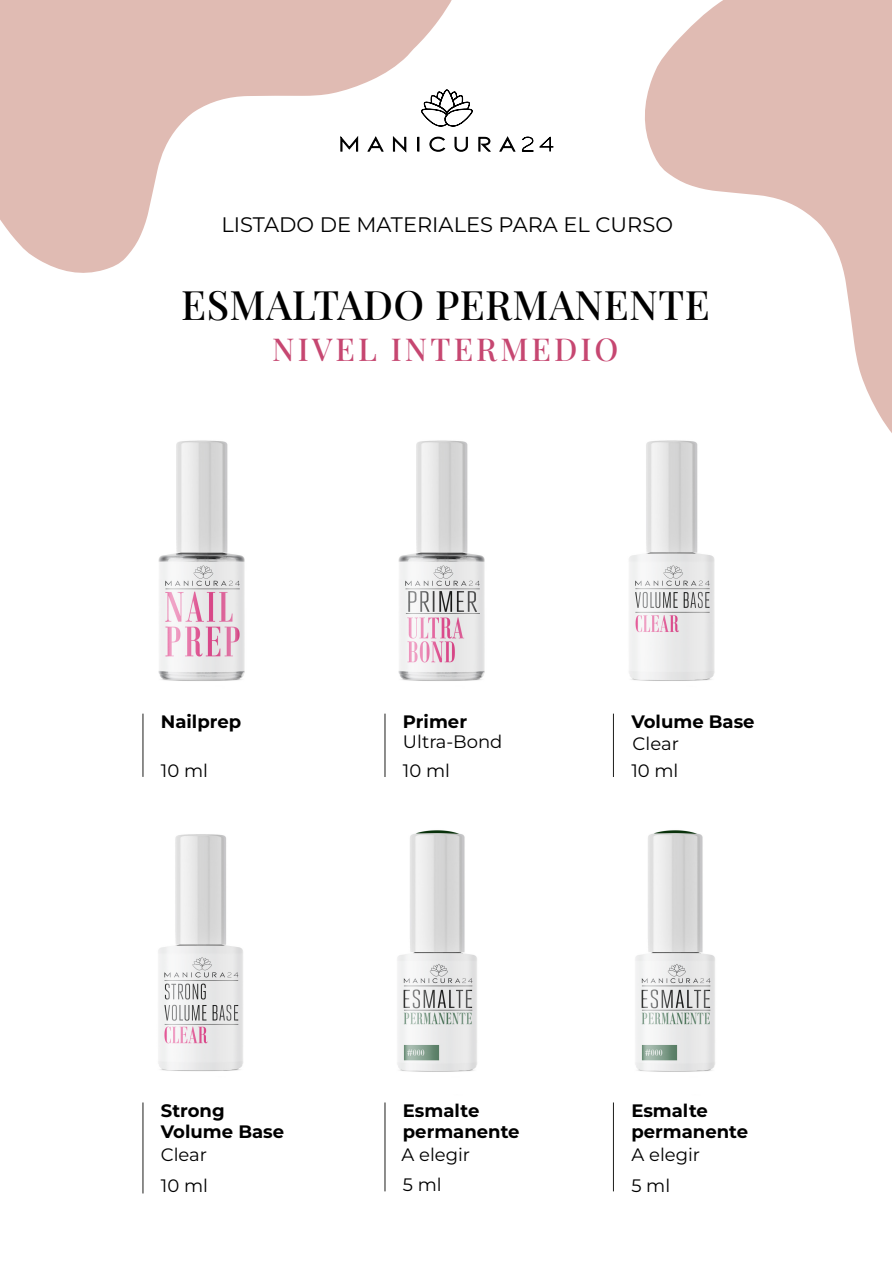
<style>
.page{position:relative;width:892px;height:1263px;background:#fff}
.page>*{position:absolute;margin:0;border:0;box-sizing:border-box;transform-origin:0 0}
.t1{font:40.5px "Playfair Display";letter-spacing:.01em;color:#000}
.t2{font:31.5px "Playfair Display";letter-spacing:.1em;color:#c64771}
.t3{font:21px "Montserrat";color:#000}
.t4{font:700 18px/21px "Montserrat";color:#000}
.t5{font:18px/28.5px "Montserrat";color:#000}
</style>
<div class="page">
<img style="left:612px;top:830px;width:103px;height:276px">
<img style="left:385px;top:830px;width:92px;height:276px">
<img style="left:158px;top:440px;width:87px;height:241px">
<img style="left:398px;top:440px;width:87px;height:241px">
<img style="left:629px;top:505px;width:86px;height:176px">
<hr style="left:142px;top:714px;width:1px;height:63px;background:#1d1d1b">
<hr style="left:384px;top:714px;width:1px;height:63px;background:#1d1d1b">
<hr style="left:613px;top:714px;width:1px;height:63px;background:#1d1d1b">
<hr style="left:142px;top:1102px;width:1px;height:91px;background:#1d1d1b">
<hr style="left:384px;top:1102px;width:1px;height:89px;background:#1d1d1b">
<hr style="left:613px;top:1102px;width:1px;height:89px;background:#1d1d1b">
<svg style="left:478px;top:137px;width:12px;height:14px"></svg>
<svg style="left:499px;top:137px;width:16px;height:14px"></svg>
<svg style="left:521px;top:136px;width:32px;height:16px"></svg>
<svg style="left:470px;top:108px;width:3px;height:8px"></svg>
<svg style="left:0;top:1px;width:470px;height:272px;fill:#e0bbb3"></svg>
<svg style="left:645px;top:0;width:246px;height:505px"></svg>
<img style="left:158px;top:834px;width:85px;height:237px">
<p class="t3" style="left:221px;top:211px;width:453px">LISTADO DE MATERIALES PARA EL CURSO</p>
<h1 class="t1" style="left:181px;top:273px;width:530px">ESMALTADO PERMANENTE</h1>
<h2 class="t2" style="left:272px;top:325px;width:347px">NIVEL INTERMEDIO</h2>
<p class="t4" style="left:161px;top:710px;width:82px">Nailprep</p>
<p class="t5" style="left:161px;top:756px;width:49px">10 ml</p>
<p class="t4" style="left:403px;top:710px;width:66px">Primer</p>
<p class="t5" style="left:403px;top:727px;width:101px">Ultra-Bond<br>10 ml</p>
<p class="t4" style="left:631px;top:710px;width:125px">Volume Base</p>
<p class="t5" style="left:631px;top:729px;width:49px;line-height:27.8px">Clear<br>10 ml</p>
<p class="t4" style="left:403px;top:1099px;width:118px">Esmalte permanente</p>
<p class="t5" style="left:403px;top:1170px;width:40px">5 ml</p>
<p class="t4" style="left:631px;top:1099px;width:118px">Esmalte permanente</p>
<p class="t5" style="left:631px;top:1170px;width:40px">5 ml</p>
<p class="t4" style="left:161px;top:1099px;width:125px">Strong<br>Volume Base</p>
<p class="t5" style="left:161px;top:1139px;width:48px">Clear</p>
<p class="t5" style="left:401px;top:1139px;width:70px">A elegir</p>
<p class="t5" style="left:631px;top:1139px;width:70px">A elegir</p>
<p class="t5" style="left:161px;top:1170px;width:49px">10 ml</p>
</div>
